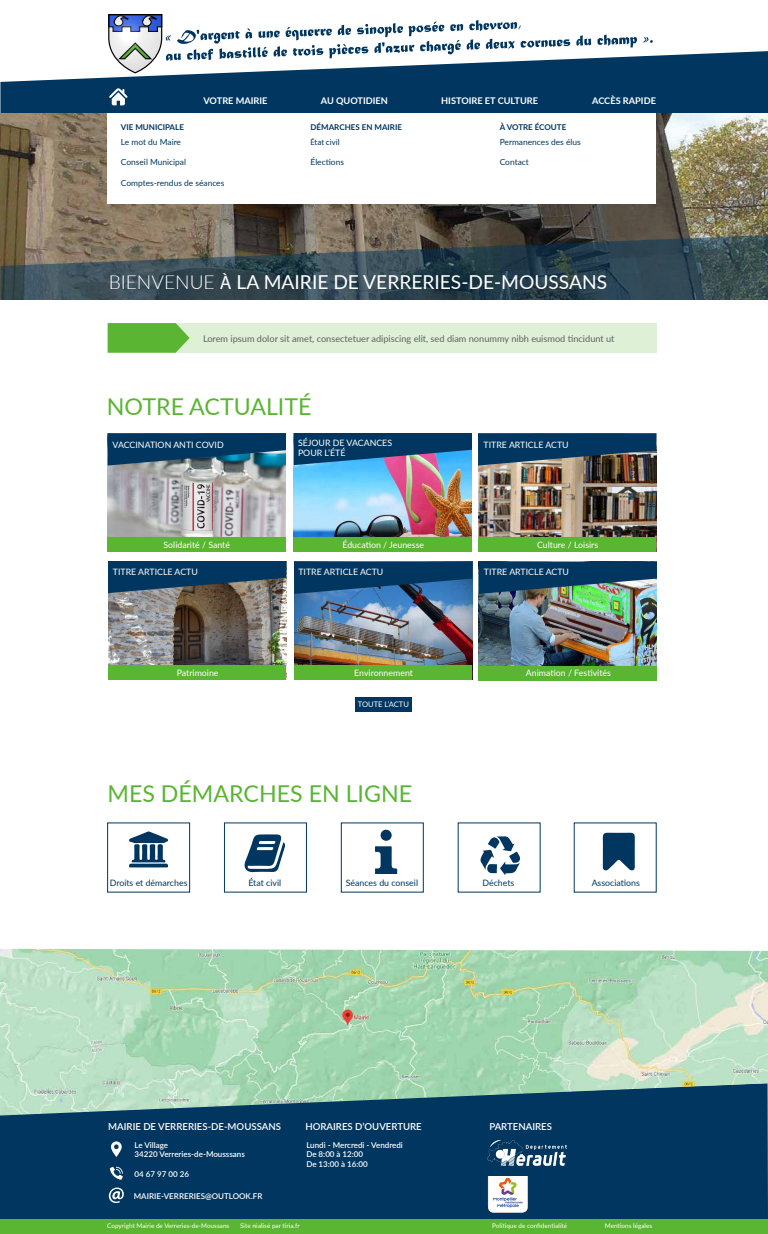
<style>
.page{position:relative;width:768px;height:1234px;background:#fff}
.page>*{position:absolute;margin:0;border:0;box-sizing:border-box;transform-origin:0 0}
.t1{font:23.2px "Lato";color:#5ab532}
.t2{font:19.2px "Lato";color:#fff}
.t3{font:600 9.6px "Lato";color:#fff}
.t4{font:9.2px "Lato";color:#606060}
.t5{font:700 9.2px "Lato";color:#fff}
.t6{font:8.8px/10.6px "Lato";color:#fff}
.t7{font:8.8px "Lato";color:#00365f}
.t8{font:8.4px "Lato";color:#00365f}
.t9{font:8.4px "Myriad Pro";color:#00365f}
.t10{font:600 8px/9.6px "Lato";color:#fff}
.t11{font:700 8px "Lato";color:#00365f}
.t12{font:7.6px "Lato";color:#fff}
.t13{font:6.4px "Lato";color:#fff}
.s1{font-weight:300}
.s2{font-family:"Myriad Pro"}
</style>
<div class="page">
<div style="left:0;top:1116px;width:768px;height:103px;background:#00365f"></div>
<svg style="left:108px;top:14px;width:462px;height:37px"></svg>
<svg style="left:576px;top:35px;width:15px;height:11px"></svg>
<svg style="left:597px;top:34px;width:40px;height:14px"></svg>
<svg style="left:643px;top:37px;width:10px;height:6px"></svg>
<svg style="left:0;top:51px;width:768px;height:62px;fill:#00365f"></svg>
<svg style="left:109px;top:88px;width:19px;height:17px"></svg>
<img style="left:0;top:949px;width:768px;height:167px">
<svg style="left:111px;top:1141px;width:11px;height:16px"></svg>
<svg style="left:109px;top:1188px;width:15px;height:15px"></svg>
<svg style="left:110px;top:1167px;width:13px;height:13px"></svg>
<img style="left:487px;top:1140px;width:79px;height:26px">
<img style="left:487px;top:1177px;width:41px;height:36px">
<div style="left:0;top:1219px;width:768px;height:15px;background:#5ab532"></div>
<img style="left:0;top:113px;width:768px;height:122px">
<svg style="left:0;top:235px;width:768px;height:65px;background:#404e52"></svg>
<div style="left:108px;top:323px;width:62px;height:30px;background:#5ab532"></div>
<div style="left:170px;top:323px;width:486px;height:30px;background:#def0d6"></div>
<img style="left:108px;top:466px;width:178px;height:86px">
<div style="left:108px;top:537px;width:177px;height:15px;background:#5ab532"></div>
<svg style="left:108px;top:434px;width:178px;height:32px;background:#14496c"></svg>
<img style="left:293px;top:433px;width:178px;height:104px">
<svg style="left:294px;top:433px;width:177px;height:32px;background:#1d4e7b"></svg>
<div style="left:293px;top:537px;width:178px;height:15px;background:#5ab532"></div>
<img style="left:478px;top:466px;width:178px;height:71px">
<img style="left:478px;top:433px;width:178px;height:33px">
<div style="left:478px;top:537px;width:178px;height:15px;background:#5ab532"></div>
<img style="left:108px;top:593px;width:178px;height:72px">
<svg style="left:108px;top:562px;width:178px;height:31px;background:#1d435f"></svg>
<div style="left:108px;top:665px;width:178px;height:15px;background:#5ab532"></div>
<img style="left:294px;top:561px;width:178px;height:104px">
<svg style="left:294px;top:562px;width:178px;height:32px;background:#0c4371"></svg>
<div style="left:294px;top:665px;width:178px;height:15px;background:#5ab532"></div>
<img style="left:479px;top:594px;width:177px;height:72px">
<img style="left:479px;top:562px;width:177px;height:32px">
<div style="left:479px;top:666px;width:177px;height:14px;background:#5ab532"></div>
<div style="left:355px;top:697px;width:57px;height:15px;background:#00365f"></div>
<div style="left:107px;top:823px;width:83px;height:69px;border:1px solid #00365f"></div>
<div style="left:224px;top:823px;width:83px;height:69px;border:1px solid #00365f"></div>
<div style="left:341px;top:823px;width:83px;height:69px;border:1px solid #00365f"></div>
<svg style="left:129px;top:831px;width:39px;height:37px"></svg>
<svg style="left:244px;top:834px;width:42px;height:38px"></svg>
<svg style="left:375px;top:846px;width:22px;height:28px"></svg>
<div style="left:381px;top:830px;width:11px;height:11px;background:#00365f;border-radius:50%"></div>
<svg style="left:480px;top:836px;width:40px;height:39px"></svg>
<svg style="left:603px;top:833px;width:32px;height:38px"></svg>
<div style="left:108px;top:113px;width:548px;height:91px;background:#fff"></div>
<p class="t5" style="left:203px;top:93px;width:66px">VOTRE MAIRIE</p>
<p class="t5" style="left:321px;top:93px;width:69px">AU QUOTIDIEN</p>
<p class="t5" style="left:441px;top:93px;width:98px">HISTOIRE ET CULTURE</p>
<p class="t5" style="left:592px;top:93px;width:65px">ACCÈS RAPIDE</p>
<p class="t11" style="left:121px;top:121px;width:65px">VIE MUNICIPALE</p>
<p class="t11" style="left:311px;top:121px;width:93px">DÉMARCHES EN MAIRIE</p>
<p class="t11" style="left:500px;top:121px;width:68px">À VOTRE ÉCOUTE</p>
<p class="t8" style="left:121px;top:136px;width:62px">Le mot du Maire</p>
<p class="t8" style="left:121px;top:156px;width:67px">Conseil Municipal</p>
<p class="t8" style="left:121px;top:177px;width:105px">Comptes-rendus de séances</p>
<p class="t9" style="left:311px;top:137px;width:31px">État civil</p>
<p class="t8" style="left:311px;top:156px;width:35px">Élections</p>
<p class="t8" style="left:500px;top:136px;width:83px">Permanences des élus</p>
<p class="t8" style="left:500px;top:156px;width:31px">Contact</p>
<h2 class="t2" style="left:109px;top:269px;width:500px"><span class="s1">BIENVENUE</span> <span class="s2">À</span> LA MAIRIE DE VERRERIES-DE-MOUSSANS</h2>
<p class="t4" style="left:203px;top:332px;width:413px">Lorem ipsum dolor sit amet, consectetuer adipiscing elit, sed diam nonummy nibh euismod tincidunt ut</p>
<h1 class="t1" style="left:107px;top:390px;width:206px">NOTRE ACTUALITÉ</h1>
<p class="t6" style="left:113px;top:439px;width:113px">VACCINATION ANTI COVID</p>
<p class="t6" style="left:164px;top:539px;width:68px">Solidarité / Santé</p>
<p class="t6" style="left:298px;top:437px;width:96px">SÉJOUR DE VACANCES<br>POUR L’ÉTÉ</p>
<p class="t6" style="left:484px;top:439px;width:87px">TITRE ARTICLE ACTU</p>
<p class="t6" style="left:342px;top:539px;width:83px">Éducation / Jeunesse</p>
<p class="t6" style="left:537px;top:540px;width:63px">Culture / Loisirs</p>
<p class="t6" style="left:113px;top:567px;width:87px">TITRE ARTICLE ACTU</p>
<p class="t6" style="left:298px;top:566px;width:87px">TITRE ARTICLE ACTU</p>
<p class="t6" style="left:484px;top:566px;width:87px">TITRE ARTICLE ACTU</p>
<p class="t6" style="left:177px;top:668px;width:43px">Patrimoine</p>
<p class="t6" style="left:354px;top:668px;width:60px">Environnement</p>
<p class="t6" style="left:526px;top:668px;width:87px">Animation / Festivités</p>
<p class="t12" style="left:358px;top:699px;width:53px">TOUTE L’ACTU</p>
<h1 class="t1" style="left:107px;top:777px;width:306px">MES DÉMARCHES EN LIGNE</h1>
<p class="t7" style="left:110px;top:877px;width:79px">Droits et démarches</p>
<p class="t7" style="left:248px;top:877px;width:34px">État civil</p>
<p class="t7" style="left:346px;top:877px;width:74px">Séances du conseil</p>
<p class="t7" style="left:482px;top:877px;width:33px">Déchets</p>
<p class="t7" style="left:592px;top:877px;width:50px">Associations</p>
<p class="t3" style="left:108px;top:1120px;width:174px">MAIRIE DE VERRERIES-DE-MOUSSANS</p>
<p class="t10" style="left:135px;top:1140px;width:112px">Le Village<br>34220 Verreries-de-Mousssans</p>
<p class="t10" style="left:135px;top:1169px;width:56px">04 67 97 00 26</p>
<p class="t10" style="left:134px;top:1191px;width:130px">MAIRIE-VERRERIES@OUTLOOK.FR</p>
<p class="t3" style="left:305px;top:1120px;width:118px">HORAIRES D’OUVERTURE</p>
<p class="t10" style="left:306px;top:1140px;width:98px">Lundi - Mercredi - Vendredi<br>De 8:00 à 12:00<br>De 13:00 à 16:00</p>
<p class="t3" style="left:489px;top:1120px;width:64px">PARTENAIRES</p>
<p class="t13" style="left:107px;top:1221px;width:124px">Copyright Mairie de Verreries-de-Moussans</p>
<p class="t13" style="left:240px;top:1221px;width:61px">Site réalisé par tiria.fr</p>
<p class="t13" style="left:492px;top:1221px;width:77px">Politique de confidentialité</p>
<p class="t13" style="left:605px;top:1221px;width:49px">Mentions légales</p>
</div>
